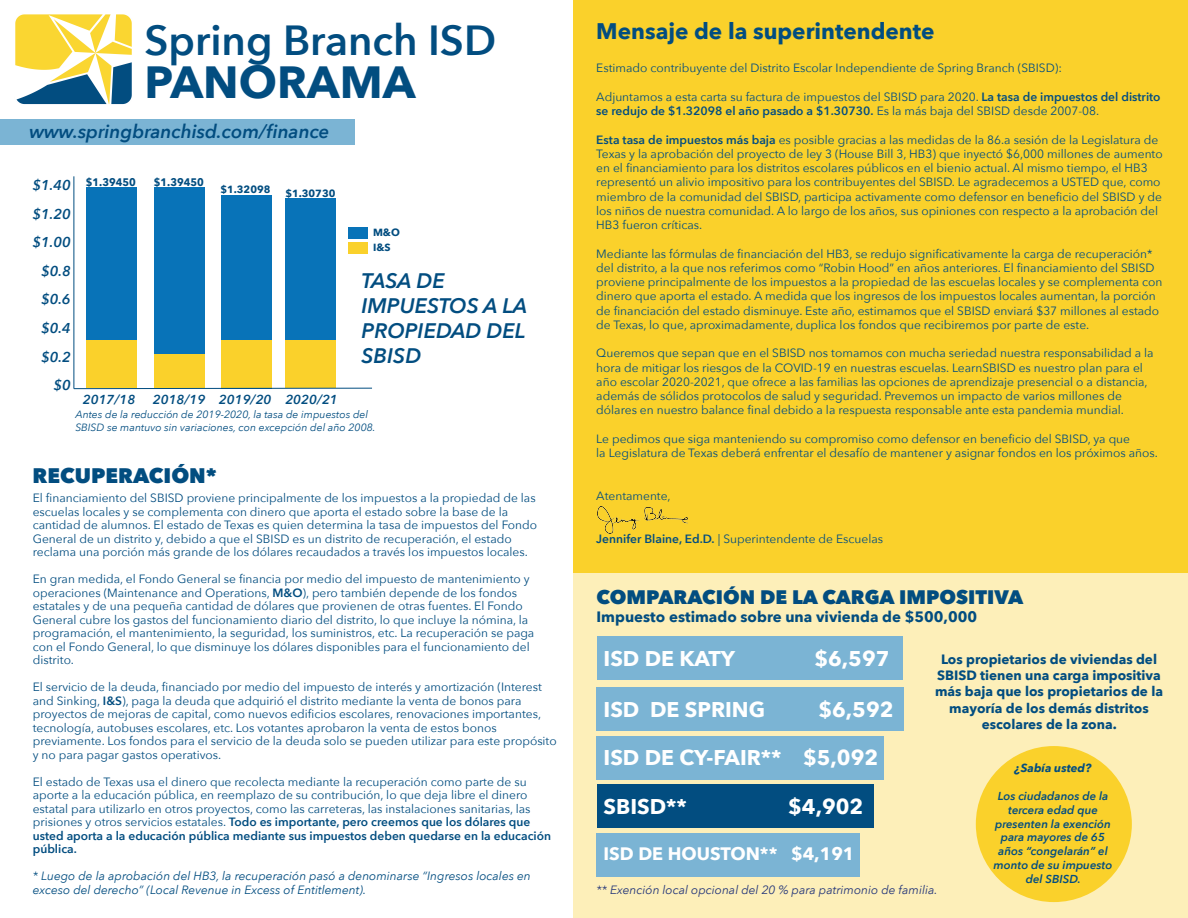
<style>
.page{position:relative;width:1188px;height:918px;background:#fff}
.page>*{position:absolute;margin:0;border:0;box-sizing:border-box;transform-origin:0 0}
.t1{font:700 45px "Avenir Next";color:#024d80}
.t2{font:600 42px "Avenir Next";color:#024d80}
.t3{font:700 22.5px "Avenir Next";color:#024d80}
.t4{font:700 21.3px "Avenir Next";color:#fff}
.t5{font:italic 600 21px/25.2px "Avenir Next";color:#024d80}
.t6{font:800 21px "Avenir Next";color:#024d80}
.t7{font:800 19.5px "Avenir Next";color:#024d80}
.t8{font:italic 600 18.75px "Avenir Next";color:#024d80}
.t9{font:700 18px "Avenir Next";color:#fff}
.t10{font:700 15px "Avenir Next";color:#024d80}
.t11{font:italic 600 14.25px/28.5px "Avenir Next";color:#024d80;text-align:right}
.t12{font:700 13.5px/16.2px "Avenir Next";color:#024d80;text-align:center}
.t13{font:italic 600 13.05px "Avenir Next";color:#024d80}
.t14{font:12px/13.5px "Avenir Next";color:#024d80}
.t15{font:italic 12px/13.5px "Avenir Next";color:#024d80}
.t16{font:italic 12px "Avenir Next";color:#25377a}
.t17{font:italic 600 11.55px/13.8px "Avenir Next";color:#024d80;text-align:center}
.t18{font:italic 700 11.55px "Avenir Next";color:#024d80}
.t19{font:700 10.95px "Avenir Next";color:#024d80;scale:.95 1}
.t20{font:italic 10.5px/12.6px "Avenir Next";color:#024d80}
.t21{font:700 10.35px/14.2px "Avenir Next";color:#024d80}
.s1{font-weight:600}
</style>
<div class="page">
<div style="left:573px;top:565px;width:615px;height:353px;background:#fdefb9"></div>
<div style="left:976px;top:746px;width:156px;height:156px;background:#fad12b;border-radius:50%"></div>
<div style="left:0;top:119px;width:355px;height:26px;background:#7bb4d4"></div>
<div style="left:86px;top:187px;width:51px;height:201px;background:#0873b8"></div>
<div style="left:154px;top:187px;width:51px;height:201px;background:#0873b8"></div>
<div style="left:221px;top:195px;width:51px;height:193px;background:#0873b8"></div>
<div style="left:285px;top:199px;width:51px;height:189px;background:#0873b8"></div>
<div style="left:86px;top:341px;width:51px;height:47px;background:#fad12b"></div>
<div style="left:154px;top:355px;width:51px;height:33px;background:#fad12b"></div>
<div style="left:221px;top:341px;width:51px;height:47px;background:#fad12b"></div>
<div style="left:285px;top:341px;width:51px;height:47px;background:#fad12b"></div>
<svg style="left:74px;top:388px;width:298px;height:1px"></svg>
<div style="left:348px;top:227px;width:20px;height:11px;background:#0873b8"></div>
<div style="left:348px;top:242px;width:20px;height:11px;background:#fad12b"></div>
<div style="left:573px;top:0;width:615px;height:573px;background:#fad12b"></div>
<div style="left:597px;top:687px;width:307px;height:43px;background:#7bb4d4"></div>
<div style="left:597px;top:736px;width:287px;height:43px;background:#7bb4d4"></div>
<div style="left:597px;top:785px;width:277px;height:43px;background:#024d80"></div>
<div style="left:597px;top:833px;width:263px;height:44px;background:#7bb4d4"></div>
<div style="left:597px;top:636px;width:305px;height:44px;background:#7bb4d4"></div>
<img style="left:598px;top:507px;width:89px;height:27px">
<img style="left:15px;top:14px;width:117px;height:91px">
<h2 class="t2" style="left:144px;top:4px;width:353px">Spring Branch ISD</h2>
<h1 class="t1" style="left:144px;top:44px;width:273px">PANORAMA</h1>
<h3 class="t8" style="left:30px;top:115px;width:301px">www.springbranchisd.com/finance</h3>
<p class="t19" style="left:86px;top:173px;width:54px">$1.39450</p>
<p class="t19" style="left:154px;top:173px;width:54px">$1.39450</p>
<p class="t11" style="left:32px;top:171px;width:40px">$1.40 $1.20 $1.00 $0.8 $0.6 $0.4 $0.2 $0</p>
<p class="t21" style="left:220px;top:182px;width:52px">$1.32098</p>
<p class="t21" style="left:285px;top:186px;width:52px">$1.30730</p>
<p class="t13" style="left:83px;top:388px;width:54px">2017/18</p>
<p class="t13" style="left:153px;top:388px;width:187px">2018/19 2019/20 2020/21</p>
<p class="t21" style="left:373px;top:225px;width:28px">M&amp;O<br>I&amp;S</p>
<h3 class="t5" style="left:362px;top:267px;width:167px">TASA DE<br>IMPUESTOS A LA<br>PROPIEDAD DEL<br>SBISD</h3>
<p class="t20" style="left:75px;top:408px;width:302px">Antes de la reducción de 2019-2020, la tasa de impuestos del<br>SBISD se mantuvo sin variaciones, con excepción del año 2008.</p>
<h3 class="t6" style="left:32px;top:463px;width:186px">RECUPERACIÓN*</h3>
<p class="t14" style="left:33px;top:491px;width:506px">El financiamiento del SBISD proviene principalmente de los impuestos a la propiedad de las escuelas locales y se complementa con dinero que aporta el estado sobre la base de la cantidad de alumnos. El estado de Texas es quien determina la tasa de impuestos del Fondo General de un distrito y, debido a que el SBISD es un distrito de recuperación, el estado reclama una porción más grande de los dólares recaudados a través los impuestos locales.</p>
<p class="t14" style="left:33px;top:572px;width:503px">En gran medida, el Fondo General se financia por medio del impuesto de mantenimiento y operaciones (Maintenance and Operations, <span class="s1">M&amp;O</span>), pero también depende de los fondos estatales y de una pequeña cantidad de dólares que provienen de otras fuentes. El Fondo General cubre los gastos del funcionamiento diario del distrito, lo que incluye la nómina, la programación, el mantenimiento, la seguridad, los suministros, etc. La recuperación se paga con el Fondo General, lo que disminuye los dólares disponibles para el funcionamiento del distrito.</p>
<p class="t14" style="left:33px;top:680px;width:526px">El servicio de la deuda, financiado por medio del impuesto de interés y amortización (Interest and Sinking, <span class="s1">I&amp;S</span>), paga la deuda que adquirió el distrito mediante la venta de bonos para proyectos de mejoras de capital, como nuevos edificios escolares, renovaciones importantes, tecnología, autobuses escolares, etc. Los votantes aprobaron la venta de estos bonos previamente. Los fondos para el servicio de la deuda solo se pueden utilizar para este propósito y no para pagar gastos operativos.</p>
<p class="t14" style="left:33px;top:774px;width:520px">El estado de Texas usa el dinero que recolecta mediante la recuperación como parte de su aporte a la educación pública, en reemplazo de su contribución, lo que deja libre el dinero estatal para utilizarlo en otros proyectos, como las carreteras, las instalaciones sanitarias, las prisiones y otros servicios estatales. <span class="s1">Todo es importante, pero creemos que los dólares que usted aporta a la educación pública mediante sus impuestos deben quedarse en la educación pública.</span></p>
<p class="t15" style="left:33px;top:869px;width:500px">* Luego de la aprobación del HB3, la recuperación pasó a denominarse “Ingresos locales en exceso del derecho” (Local Revenue in Excess of Entitlement).</p>
<h3 class="t3" style="left:596px;top:12px;width:340px">Mensaje de la superintendente</h3>
<p class="t14" style="left:596px;top:61px;width:467px">Estimado contribuyente del Distrito Escolar Independiente de Spring Branch (SBISD):</p>
<p class="t14" style="left:596px;top:89px;width:566px;line-height:14.2px">Adjuntamos a esta carta su factura de impuestos del SBISD para 2020. <span class="s1">La tasa de impuestos del distrito se redujo de $1.32098 el año pasado a $1.30730.</span> Es la más baja del SBISD desde 2007-08.</p>
<p class="t14" style="left:596px;top:132px;width:568px;line-height:14.2px"><span class="s1">Esta tasa de impuestos más baja</span> es posible gracias a las medidas de la 86.a sesión de la Legislatura de Texas y la aprobación del proyecto de ley 3 (House Bill 3, HB3) que inyectó $6,000 millones de aumento en el financiamiento para los distritos escolares públicos en el bienio actual. Al mismo tiempo, el HB3 representó un alivio impositivo para los contribuyentes del SBISD. Le agradecemos a USTED que, como miembro de la comunidad del SBISD, participa activamente como defensor en beneficio del SBISD y de los niños de nuestra comunidad. A lo largo de los años, sus opiniones con respecto a la aprobación del HB3 fueron críticas.</p>
<p class="t14" style="left:596px;top:246px;width:568px;line-height:14.2px">Mediante las fórmulas de financiación del HB3, se redujo significativamente la carga de recuperación* del distrito, a la que nos referimos como “Robin Hood” en años anteriores. El financiamiento del SBISD proviene principalmente de los impuestos a la propiedad de las escuelas locales y se complementa con dinero que aporta el estado. A medida que los ingresos de los impuestos locales aumentan, la porción de financiación del estado disminuye. Este año, estimamos que el SBISD enviará $37 millones al estado de Texas, lo que, aproximadamente, duplica los fondos que recibiremos por parte de este.</p>
<p class="t14" style="left:596px;top:346px;width:559px;line-height:14.2px">Queremos que sepan que en el SBISD nos tomamos con mucha seriedad nuestra responsabilidad a la hora de mitigar los riesgos de la COVID-19 en nuestras escuelas. LearnSBISD es nuestro plan para el año escolar 2020-2021, que ofrece a las familias las opciones de aprendizaje presencial o a distancia, además de sólidos protocolos de salud y seguridad. Prevemos un impacto de varios millones de dólares en nuestro balance final debido a la respuesta responsable ante esta pandemia mundial.</p>
<p class="t14" style="left:596px;top:431px;width:563px;line-height:14.2px">Le pedimos que siga manteniendo su compromiso como defensor en beneficio del SBISD, ya que<br>la Legislatura de Texas deberá enfrentar el desafío de mantener y asignar fondos en los próximos años.</p>
<p class="t14" style="left:596px;top:488px;width:76px">Atentamente,</p>
<p class="t14" style="left:596px;top:531px;width:288px"><span class="s1">Jennifer Blaine, Ed.D.</span> | Superintendente de Escuelas</p>
<h3 class="t7" style="left:597px;top:585px;width:428px">COMPARACIÓN DE LA CARGA IMPOSITIVA</h3>
<p class="t10" style="left:597px;top:604px;width:382px">Impuesto estimado sobre una vivienda de $500,000</p>
<h3 class="t4" style="left:604px;top:641px;width:133px">ISD DE KATY</h3>
<h3 class="t4" style="left:814px;top:641px;width:77px">$6,597</h3>
<p class="t12" style="left:935px;top:651px;width:230px">Los propietarios de viviendas del<br>SBISD tienen una carga impositiva más baja que los propietarios de la mayoría de los demás distritos escolares de la zona.</p>
<p class="t18" style="left:1015px;top:758px;width:78px">¿Sabía usted?</p>
<p class="t17" style="left:994px;top:789px;width:120px">Los ciudadanos de la tercera edad que presenten la exención para mayores de 65 años “congelarán” el monto de su impuesto del SBISD.</p>
<h3 class="t4" style="left:604px;top:691px;width:163px">ISD DE SPRING</h3>
<h3 class="t4" style="left:818px;top:691px;width:77px">$6,592</h3>
<h3 class="t4" style="left:604px;top:739px;width:276px">ISD DE CY-FAIR** $5,092</h3>
<h3 class="t4" style="left:604px;top:788px;width:85px">SBISD**</h3>
<h3 class="t4" style="left:788px;top:788px;width:77px">$4,902</h3>
<h3 class="t9" style="left:604px;top:838px;width:253px">ISD DE HOUSTON** $4,191</h3>
<p class="t16" style="left:597px;top:880px;width:343px">** Exención local opcional del 20 % para patrimonio de familia.</p>
</div>
